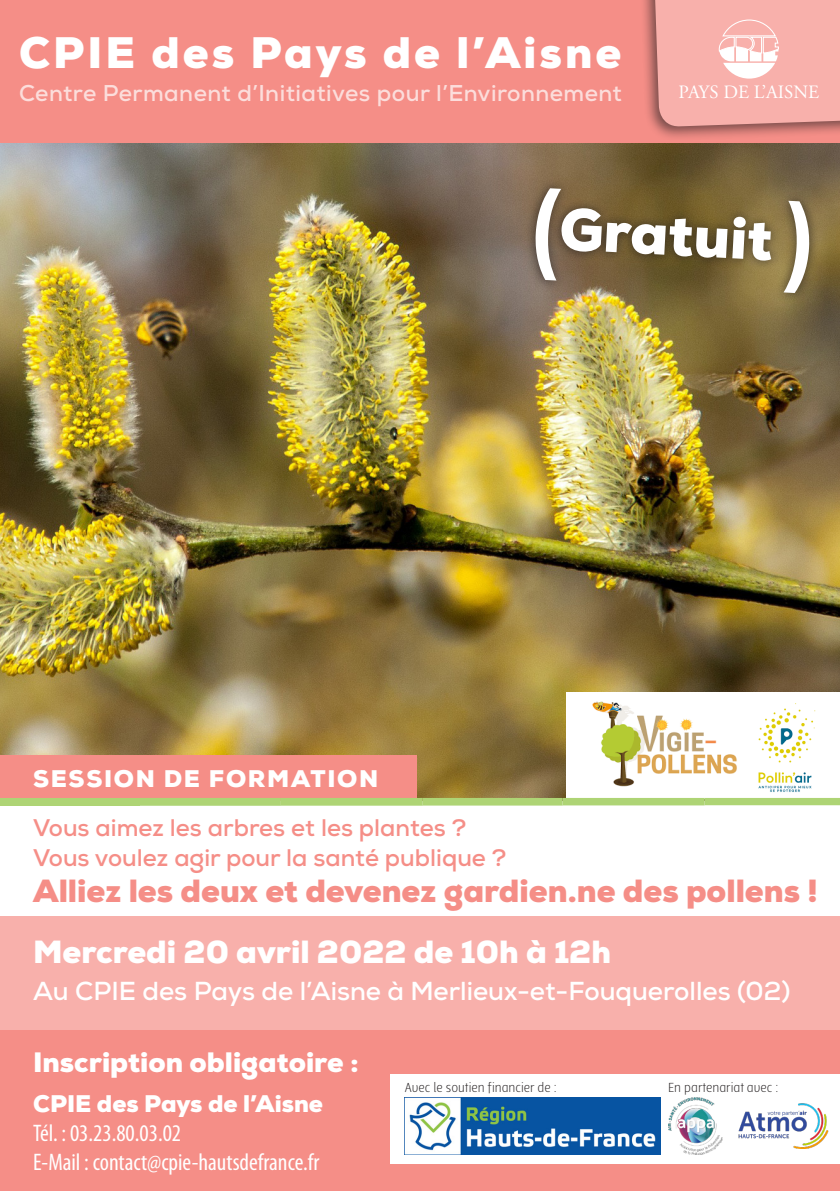
<style>
.page{position:relative;width:840px;height:1191px;background:#fff}
.page>*{position:absolute;margin:0;border:0;box-sizing:border-box;transform-origin:0 0}
.t1{font:900 58.6px "Nexa";color:#fff}
.t2{font:900 44px "Nexa";letter-spacing:.07em;color:#fff}
.t3{font:900 32px "Nexa";color:#f58e87}
.t4{font:900 32px "Nexa";color:#fff}
.t5{font:900 28px "Nexa";color:#fff}
.t6{font:700 26px "Nexa";color:#fff}
.t7{font:700 24px/29.6px "Nexa";color:#f58e87}
.t8{font:condensed 24px/28.8px "Myriad Pro";color:#fff}
.t9{font:900 24px "Nexa";color:#fff}
.t10{font:900 24px "Nexa";letter-spacing:.07em;color:#fff}
.t11{font:700 22.8px "Nexa";letter-spacing:.02em;color:#fcdddb}
.t12{font:18.8px "Adobe Garamond Pro";color:#fff}
.t13{font:300 14px "Lolita";color:#231f20}
</style>
<div class="page">
<img style="left:0;top:143px;width:839px;height:655px">
<div style="left:0;top:916px;width:839px;height:114px;background:#f8b0ab"></div>
<div style="left:0;top:0;width:839px;height:143px;background:#f58e87"></div>
<div style="left:0;top:755px;width:416px;height:49px;background:#f58e87"></div>
<div style="left:524px;top:177px;width:295px;height:126px;background:#231f20;opacity:.75"></div>
<svg style="left:534px;top:188px;width:27px;height:92px"></svg>
<svg style="left:783px;top:201px;width:26px;height:92px"></svg>
<div style="left:0;top:1030px;width:839px;height:161px;background:#f58e87"></div>
<div style="left:390px;top:1074px;width:449px;height:89px;background:#fff"></div>
<div style="left:566px;top:692px;width:273px;height:107px;background:#fff"></div>
<img style="left:404px;top:1097px;width:255px;height:57px">
<img style="left:592px;top:701px;width:145px;height:86px">
<div style="left:139px;top:798px;width:700px;height:7px;background:#aed475"></div>
<div style="left:0;top:798px;width:139px;height:7px;background:#aed475"></div>
<div style="left:638px;top:0;width:201px;height:141px;background:#231f20;opacity:.6"></div>
<svg style="left:653px;top:0;width:186px;height:127px;background:#f3b0ac"></svg>
<img style="left:758px;top:703px;width:58px;height:89px">
<img style="left:738px;top:1103px;width:91px;height:46px">
<img style="left:668px;top:1097px;width:53px;height:57px">
<h2 class="t2" style="left:19px;top:25px;width:603px">CPIE des Pays de l’Aisne</h2>
<p class="t11" style="left:19px;top:79px;width:604px">Centre Permanent d’Initiatives pour l’Environnement</p>
<p class="t12" style="left:678px;top:81px;width:142px">PAYS DE L’AISNE</p>
<h1 class="t1" style="left:561px;top:191px;width:215px;rotate:3deg">Gratuit</h1>
<p class="t10" style="left:33px;top:763px;width:346px">SESSION DE FORMATION</p>
<p class="t7" style="left:33px;top:813px;width:474px">Vous aimez les arbres et les plantes ?<br>Vous voulez agir pour la santé publique ?</p>
<h3 class="t3" style="left:33px;top:870px;width:785px">Alliez les deux et devenez gardien.ne des pollens !</h3>
<h3 class="t4" style="left:33px;top:931px;width:579px">Mercredi 20 avril 2022 de 10h à 12h</h3>
<p class="t6" style="left:33px;top:974px;width:758px">Au CPIE des Pays de l’Aisne à Merlieux-et-Fouquerolles (02)</p>
<p class="t5" style="left:33px;top:1044px;width:327px">Inscription obligatoire :</p>
<p class="t9" style="left:33px;top:1088px;width:291px">CPIE des Pays de l’Aisne</p>
<p class="t8" style="left:33px;top:1118px;width:287px">Tél. : 03.23.80.03.02<br>E-Mail : contact@cpie-hautsdefrance.fr</p>
<p class="t13" style="left:404px;top:1079px;width:153px">Avec le soutien financier de :</p>
<p class="t13" style="left:667px;top:1079px;width:112px">En partenariat avec :</p>
</div>
